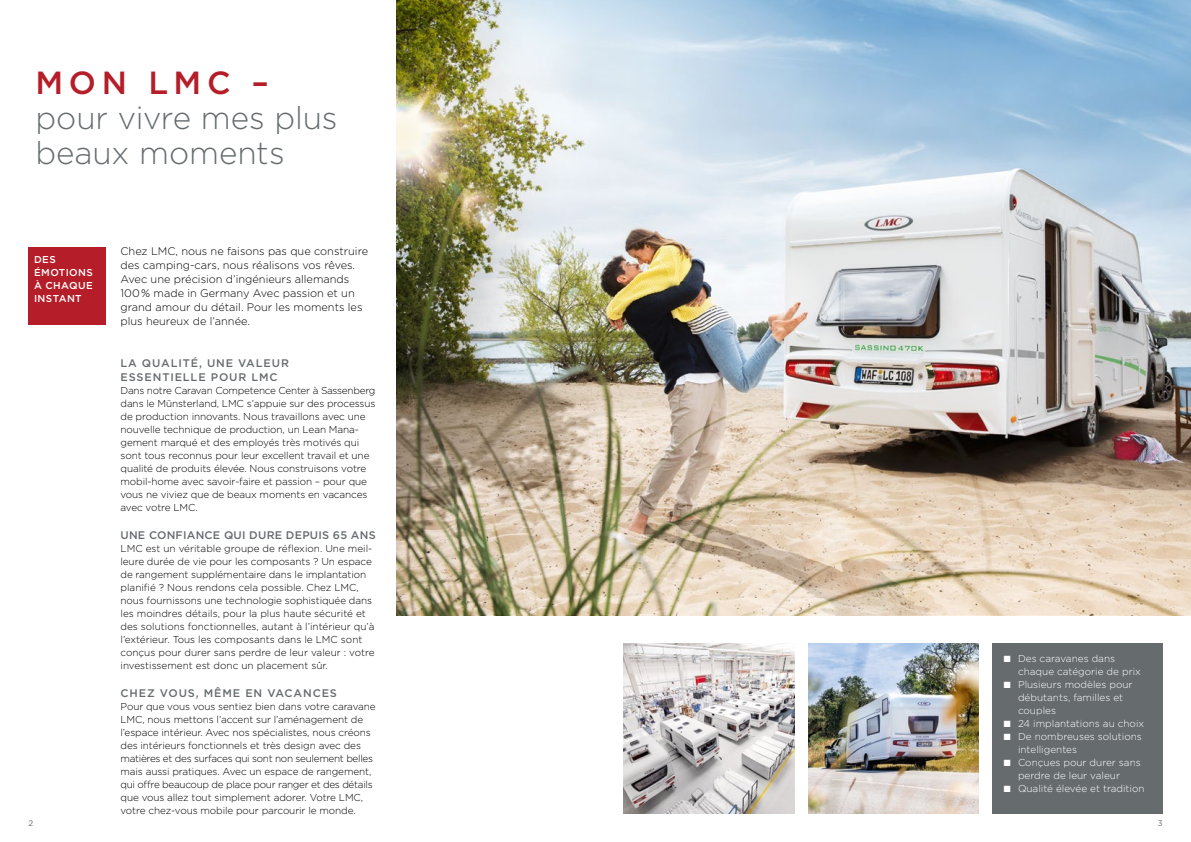
<style>
.page{position:relative;width:1191px;height:842px;background:#fff}
.page>*{position:absolute;margin:0;border:0;box-sizing:border-box;transform-origin:0 0}
.t1{font:500 32px "Gotham";letter-spacing:.18em;color:#b51d28}
.t2{font:300 31.5px/35px "Gotham";letter-spacing:-.005em;color:#666c6e}
.t3{font:300 11px/14px "Gotham";color:#000}
.t4{font:500 11px/14px "Gotham";letter-spacing:.08em;color:#666c6e}
.t5{font:500 11px "Gotham";letter-spacing:.02em;color:#666c6e}
.t6{font:300 10px/13px "Gotham";letter-spacing:-.01em;color:#000}
.t7{font:300 10px/13px "Gotham";color:#fff}
.t8{font:500 10px/13px "Gotham";letter-spacing:.04em;color:#fff}
.t9{font:8px "Gotham";color:#666c6e}
</style>
<div class="page">
<img style="left:397px;top:0;width:794px;height:615px">
<img style="left:624px;top:643px;width:170px;height:171px">
<img style="left:808px;top:643px;width:170px;height:171px">
<div style="left:992px;top:643px;width:170px;height:171px;background:#666c6e"></div>
<div style="left:28px;top:247px;width:78px;height:78px;background:#b51d28"></div>
<h1 class="t1" style="left:35px;top:61px;width:235px">MON LMC –</h1>
<h2 class="t2" style="left:35px;top:99px;width:303px">pour vivre mes plus beaux moments</h2>
<p class="t8" style="left:34px;top:253px;width:60px">DES<br>ÉMOTIONS<br>À CHAQUE<br>INSTANT</p>
<p class="t3" style="left:120px;top:243px;width:249px">Chez LMC, nous ne faisons pas que construire des camping-cars, nous réalisons vos rêves.<br>Avec une précision d’ingénieurs allemands 100 % made in Germany Avec passion et un grand amour du détail. Pour les moments les plus heureux de l’année.</p>
<p class="t4" style="left:120px;top:356px;width:170px">LA QUALITÉ, UNE VALEUR<br>ESSENTIELLE POUR LMC</p>
<p class="t6" style="left:120px;top:383px;width:256px">Dans notre Caravan Competence Center à Sassenberg dans le Münsterland, LMC s’appuie sur des processus de production innovants. Nous travaillons avec une nouvelle technique de production, un Lean Mana&shy;gement marqué et des employés très motivés qui sont tous reconnus pour leur excellent travail et une qualité de produits élevée. Nous construisons votre mobil-home avec savoir-faire et passion – pour que vous ne viviez que de beaux moments en vacances avec votre LMC.</p>
<p class="t5" style="left:120px;top:527px;width:257px">UNE CONFIANCE QUI DURE DEPUIS 65 ANS</p>
<p class="t6" style="left:120px;top:541px;width:256px">LMC est un véritable groupe de réflexion. Une meil&shy;leure durée de vie pour les composants ? Un espace de rangement supplémentaire dans le implantation planifié ? Nous rendons cela possible. Chez LMC, nous fournissons une technologie sophistiquée dans les moindres détails, pour la plus haute sécurité et des solutions fonctionnelles, autant à l’intérieur qu’à l’extérieur. Tous les composants dans le LMC sont conçus pour durer sans perdre de leur valeur : votre investissement est donc un placement sûr.</p>
<p class="t4" style="left:120px;top:686px;width:218px">CHEZ VOUS, MÊME EN VACANCES</p>
<p class="t6" style="left:120px;top:699px;width:257px">Pour que vous vous sentiez bien dans votre caravane LMC, nous mettons l’accent sur l’aménagement de l’espace intérieur. Avec nos spécialistes, nous créons des intérieurs fonctionnels et très design avec des matières et des surfaces qui sont non seulement belles mais aussi pratiques. Avec un espace de rangement, qui offre beaucoup de place pour ranger et des détails que vous allez tout simplement adorer. Votre LMC, votre chez-vous mobile pour parcourir le monde.</p>
<p class="t7" style="left:1018px;top:652px;width:124px;text-indent:-14px">■ Des caravanes dans chaque catégorie de prix</p>
<p class="t7" style="left:1018px;top:678px;width:116px;text-indent:-14px">■ Plusieurs modèles pour débutants, familles et couples</p>
<p class="t7" style="left:1003px;top:717px;width:142px">■ 24 implantations au choix</p>
<p class="t7" style="left:1018px;top:730px;width:125px;text-indent:-14px">■ De nombreuses solutions intelligentes</p>
<p class="t7" style="left:1018px;top:756px;width:124px;text-indent:-14px">■ Conçues pour durer sans perdre de leur valeur</p>
<p class="t7" style="left:1003px;top:782px;width:142px">■ Qualité élevée et tradition</p>
<p class="t9" style="left:28px;top:818px;width:6px">2</p>
<p class="t9" style="left:1157px;top:818px;width:6px">3</p>
</div>
